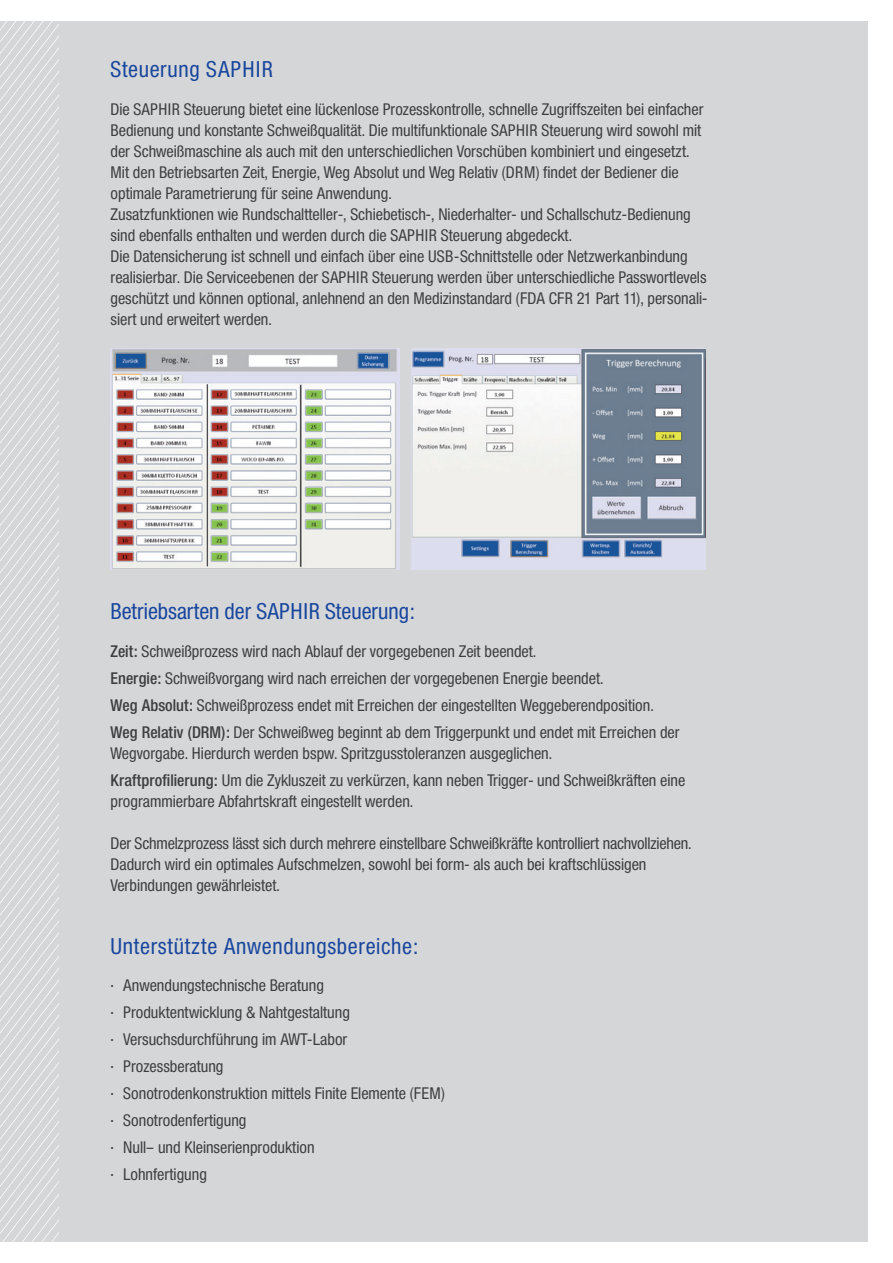
<style>
.page{position:relative;width:893px;height:1263px;background:#fff}
.page>*{position:absolute;margin:0;border:0;box-sizing:border-box;transform-origin:0 0}
.t1{font:22.5px "Neue Helvetica Condensed BQ";letter-spacing:.03em;color:#18469d}
.t2{font:22.5px "Neue Helvetica Condensed BQ";color:#18469d}
.t3{font:16.5px/21px "Neue Helvetica Condensed BQ";color:#3e3e3f}
.s1{font-weight:500}
</style>
<div class="page">
<div style="left:0;top:21px;width:867px;height:1221px;background:#d5d6d8"></div>
<svg style="left:0;top:21px;width:59px;height:1221px"></svg>
<img style="left:111px;top:349px;width:288px;height:220px">
<img style="left:411px;top:349px;width:294px;height:220px">
<h1 class="t1" style="left:111px;top:56px;width:164px">Steuerung SAPHIR</h1>
<p class="t3" style="left:111px;top:99px;width:598px">Die SAPHIR Steuerung bietet eine lückenlose Prozesskontrolle, schnelle Zugriffszeiten bei einfacher Bedienung und konstante Schweißqualität. Die multifunktionale SAPHIR Steuerung wird sowohl mit der Schweißmaschine als auch mit den unterschiedlichen Vorschüben kombiniert und eingesetzt.<br>Mit den Betriebsarten Zeit, Energie, Weg Absolut und Weg Relativ (DRM) findet der Bediener die optimale Parametrierung für seine Anwendung.<br>Zusatzfunktionen wie Rundschaltteller-, Schiebetisch-, Niederhalter- und Schallschutz-Bedienung sind ebenfalls enthalten und werden durch die SAPHIR Steuerung abgedeckt.<br>Die Datensicherung ist schnell und einfach über eine USB-Schnittstelle oder Netzwerkanbindung realisierbar. Die Serviceebenen der SAPHIR Steuerung werden über unterschiedliche Passwortlevels geschützt und können optional, anlehnend an den Medizinstandard (FDA CFR 21 Part 11), personali&shy;siert und erweitert werden.</p>
<h1 class="t2" style="left:111px;top:598px;width:306px">Betriebsarten der SAPHIR Steuerung:</h1>
<p class="t3" style="left:111px;top:637px;width:570px;line-height:27px"><span class="s1">Zeit:</span> Schweißprozess wird nach Ablauf der vorgegebenen Zeit beendet.<br><span class="s1">Energie:</span> Schweißvorgang wird nach erreichen der vorgegebenen Energie beendet.<br><span class="s1">Weg Absolut:</span> Schweißprozess endet mit Erreichen der eingestellten Weggeberendposition.<br><span class="s1">Weg Relativ (DRM):</span> Der Schweißweg beginnt ab dem Triggerpunkt und endet mit Erreichen der</p>
<p class="t3" style="left:111px;top:739px;width:576px;line-height:27px">Wegvorgabe. Hierdurch werden bspw. Spritzgusstoleranzen ausgeglichen.<br><span class="s1">Kraftprofilierung:</span> Um die Zykluszeit zu verkürzen, kann neben Trigger- und Schweißkräften eine</p>
<p class="t3" style="left:111px;top:790px;width:304px">programmierbare Abfahrtskraft eingestellt werden.</p>
<p class="t3" style="left:111px;top:832px;width:583px">Der Schmelzprozess lässt sich durch mehrere einstellbare Schweißkräfte kontrolliert nachvollziehen.<br>Dadurch wird ein optimales Aufschmelzen, sowohl bei form- als auch bei kraftschlüssigen<br>Verbindungen gewährleistet.</p>
<h1 class="t1" style="left:111px;top:932px;width:309px">Unterstützte Anwendungsbereiche:</h1>
<p class="t3" style="left:111px;top:972px;width:336px;line-height:27px">· Anwendungstechnische Beratung<br>· Produktentwicklung &amp; Nahtgestaltung<br>· Versuchsdurchführung im AWT-Labor<br>· Prozessberatung<br>· Sonotrodenkonstruktion mittels Finite Elemente (FEM) · Sonotrodenfertigung<br>· Null– und Kleinserienproduktion<br>· Lohnfertigung</p>
</div>
